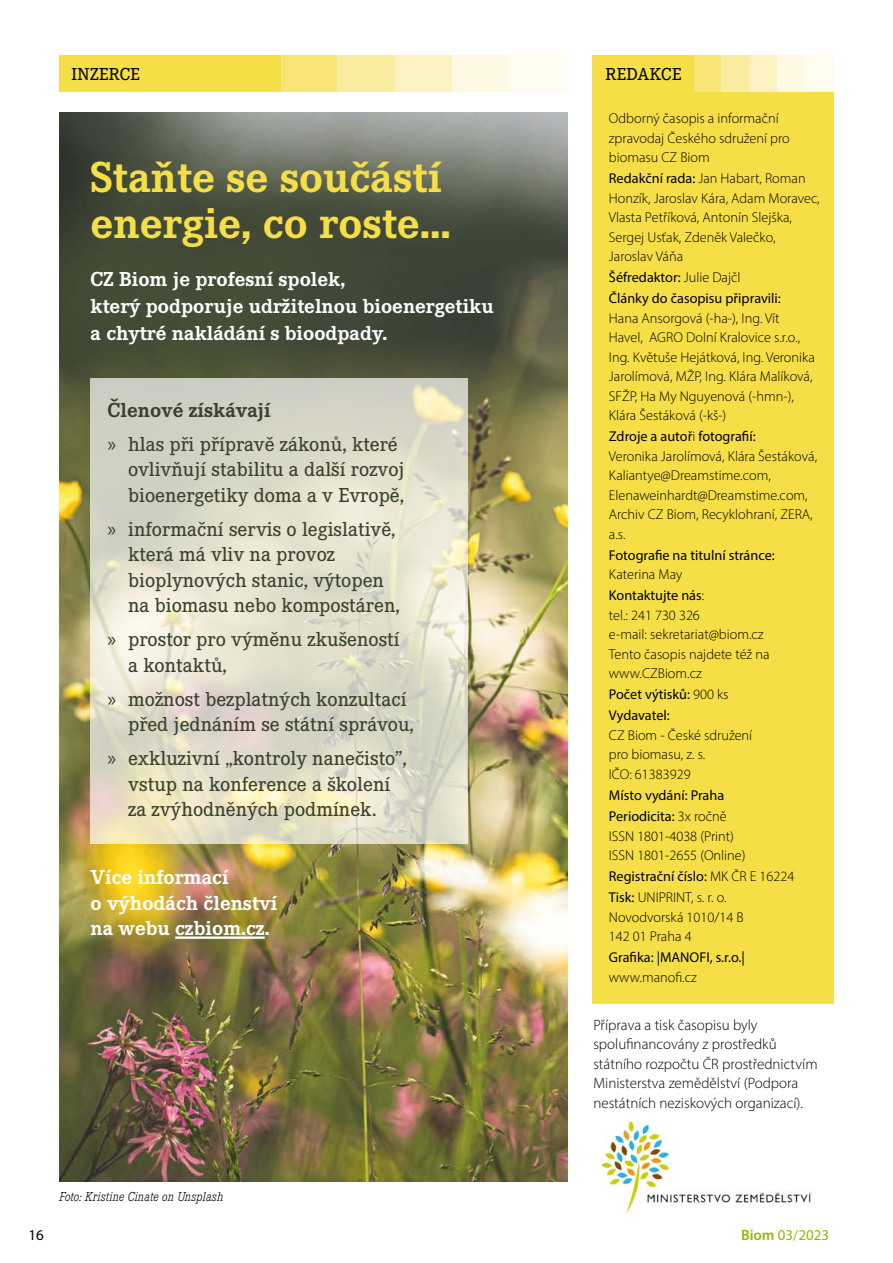
<style>
.page{position:relative;width:893px;height:1263px;background:#fff}
.page>*{position:absolute;margin:0;border:0;box-sizing:border-box;transform-origin:0 0}
.t1{font:700 45px/46.5px "Corporate E Pro";color:#f6df46}
.t2{font:500 21px/25.5px "Corporate E Pro";color:#39412d}
.t3{font:700 21px/27px "Corporate E Pro";color:#fff}
.t4{font:500 18px "Corporate E Pro";letter-spacing:.02em;color:#000}
.t5{font:300 15px/19.5px "Myriad Pro";color:#000}
.t6{font:15px "Myriad Pro";color:#9eb205}
.t7{font:15px "Myriad Pro";color:#000}
.t8{font:300 14.25px/19.5px "Myriad Pro";color:#000}
.t9{font:14.25px/21px "Myriad Pro";color:#000}
.t10{font:italic 300 13.5px "Corporate E Pro";letter-spacing:.01em;color:#000;scale:.93 1}
.s1{font-weight:700}
.s2{font-family:"Myriad Pro";font-weight:400}
.s3{font-weight:400}
.s4{font-weight:300}
.s5{font-weight:600}
</style>
<div class="page">
<div style="left:280px;top:55px;width:58px;height:37px;background:#f8e576"></div>
<div style="left:337px;top:55px;width:58px;height:37px;background:#faec9e"></div>
<div style="left:395px;top:55px;width:58px;height:37px;background:#fcf2c1"></div>
<div style="left:453px;top:55px;width:58px;height:37px;background:#fef9e2"></div>
<div style="left:510px;top:55px;width:58px;height:37px;background:#fefcf1"></div>
<div style="left:60px;top:55px;width:221px;height:37px;background:#f6df46"></div>
<div style="left:592px;top:55px;width:241px;height:948px;background:#f6df46"></div>
<div style="left:694px;top:55px;width:28px;height:37px;background:#f8e576"></div>
<div style="left:722px;top:55px;width:28px;height:37px;background:#faec9e"></div>
<div style="left:750px;top:55px;width:28px;height:37px;background:#fcf2c1"></div>
<div style="left:778px;top:55px;width:28px;height:37px;background:#fef9e2"></div>
<div style="left:805px;top:55px;width:28px;height:37px;background:#fefcf1"></div>
<img style="left:593px;top:1120px;width:219px;height:93px">
<img style="left:60px;top:113px;width:508px;height:1068px">
<svg style="left:91px;top:378px;width:377px;height:466px;background:#dfddca"></svg>
<hr style="left:175px;top:936px;width:90px;height:3px;background:#fff">
<p class="t4" style="left:72px;top:61px;width:70px">INZERCE</p>
<h1 class="t1" style="left:91px;top:151px;width:362px">Staňte se součástí energie, co roste...</h1>
<h2 class="t3" style="left:91px;top:265px;width:405px">CZ Biom je profesní spolek,<br>který podporuje udržitelnou bioenergetiku a chytré nakládání s bioodpady.</h2>
<h2 class="t2" style="left:108px;top:392px;width:292px;line-height:34px"><span class="s1">Členové získávají<br></span><span class="s2">»</span> hlas při přípravě zákonů, které</h2>
<h2 class="t2" style="left:128px;top:455px;width:278px">ovlivňují stabilitu a další rozvoj bioenergetiky doma a v Evropě,</h2>
<h2 class="t2" style="left:128px;top:515px;width:273px;text-indent:-20px"><span class="s2">»</span> informační servis o legislativě, která má vliv na provoz bioplynových stanic, výtopen na biomasu nebo kompostáren,</h2>
<h2 class="t2" style="left:128px;top:625px;width:273px;text-indent:-20px"><span class="s2">»</span> prostor pro výměnu zkušeností a kontaktů,</h2>
<h2 class="t2" style="left:128px;top:685px;width:287px;text-indent:-20px"><span class="s2">»</span> možnost bezplatných konzultací před jednáním se státní správou,</h2>
<h2 class="t2" style="left:108px;top:744px;width:301px;text-align:center"><span class="s2">»</span> exkluzivní „kontroly nanečisto”, vstup na konference a školení<br>za zvýhodněných podmínek.</h2>
<h2 class="t3" style="left:91px;top:863px;width:188px;line-height:25.5px">Více informací<br>o výhodách členství na webu czbiom.cz.</h2>
<p class="t10" style="left:60px;top:1187px;width:178px">Foto: Kristine Cinate on Unsplash</p>
<p class="t4" style="left:605px;top:62px;width:78px">REDAKCE</p>
<p class="t8" style="left:609px;top:108px;width:182px">Odborný časopis a informační zpravodaj Českého sdružení pro biomasu CZ Biom</p>
<p class="t8" style="left:609px;top:168px;width:212px"><span class="s3">Redakční rada:</span> Jan Habart, Roman<br>Honzík, Jaroslav Kára, Adam Moravec,<br>Vlasta Petříková, Antonín Slejška,<br>Sergej Usťak, Zdeněk Valečko,<br>Jaroslav Váňa</p>
<p class="t9" style="left:609px;top:267px;width:174px">Šéfredaktor: <span class="s4">Julie Dajčl<br></span>Články do časopisu připravili:</p>
<p class="t8" style="left:609px;top:308px;width:208px">Hana Ansorgová (-ha-), Ing. Vít Havel, AGRO Dolní Kralovice s.r.o., Ing. Květuše Hejátková, Ing. Veronika Jarolímová, MŽP, Ing. Klára Malíková, SFŽP, Ha My Nguyenová (-hmn-), Klára Šestáková (-kš-)</p>
<p class="t8" style="left:609px;top:427px;width:210px"><span class="s3">Zdroje a autoř</span>i <span class="s3">fotografií:<br></span>Veronika Jarolímová, Klára Šestáková,<br>Kaliantye@Dreamstime.com,<br>Elenaweinhardt@Dreamstime.com,<br>Archiv CZ Biom, Recyklohraní, ZERA, a.s.</p>
<p class="t9" style="left:609px;top:544px;width:167px">Fotografie na titulní stránce:</p>
<p class="t9" style="left:609px;top:564px;width:97px"><span class="s4">Katerina May<br></span>Kontaktujte nás<span class="s4">:</span></p>
<p class="t8" style="left:609px;top:605px;width:162px">tel.: 241 730 326<br>e-mail: sekretariat@biom.cz<br>Tento časopis najdete též na www.CZBiom.cz</p>
<p class="t9" style="left:609px;top:684px;width:121px">Počet výtisků: <span class="s4">900 ks<br></span>Vydavatel:</p>
<p class="t8" style="left:609px;top:725px;width:145px">CZ Biom - České sdružení pro biomasu, z. s.<br>IČO: 61383929</p>
<p class="t9" style="left:609px;top:784px;width:119px">Místo vydání: Praha<br>Periodicita: <span class="s4">3x ročně</span></p>
<p class="t8" style="left:609px;top:826px;width:138px">ISSN 1801-4038 (Print)<br>ISSN 1801-2655 (Online)</p>
<p class="t8" style="left:609px;top:866px;width:187px;line-height:21px"><span class="s3">Registrační číslo:</span> MK ČR E 16224<br><span class="s3">Tisk:</span> UNIPRINT, s. r. o.</p>
<p class="t8" style="left:609px;top:907px;width:136px">Novodvorská 1010/14 B<br>142 01 Praha 4</p>
<p class="t9" style="left:609px;top:947px;width:137px">Grafika: |MANOFI, s.r.o.|</p>
<p class="t8" style="left:609px;top:967px;width:89px">www.manofi.cz</p>
<p class="t5" style="left:593px;top:1015px;width:226px">Příprava a tisk časopisu byly spolufinancovány z prostředků státního rozpočtu ČR prostřednictvím Ministerstva zemědělství (Podpora nestátních neziskových organizací).</p>
<p class="t7" style="left:28px;top:1225px;width:17px">16</p>
<p class="t6" style="left:741px;top:1225px;width:90px"><span class="s5">Biom</span> 03/2023</p>
</div>
